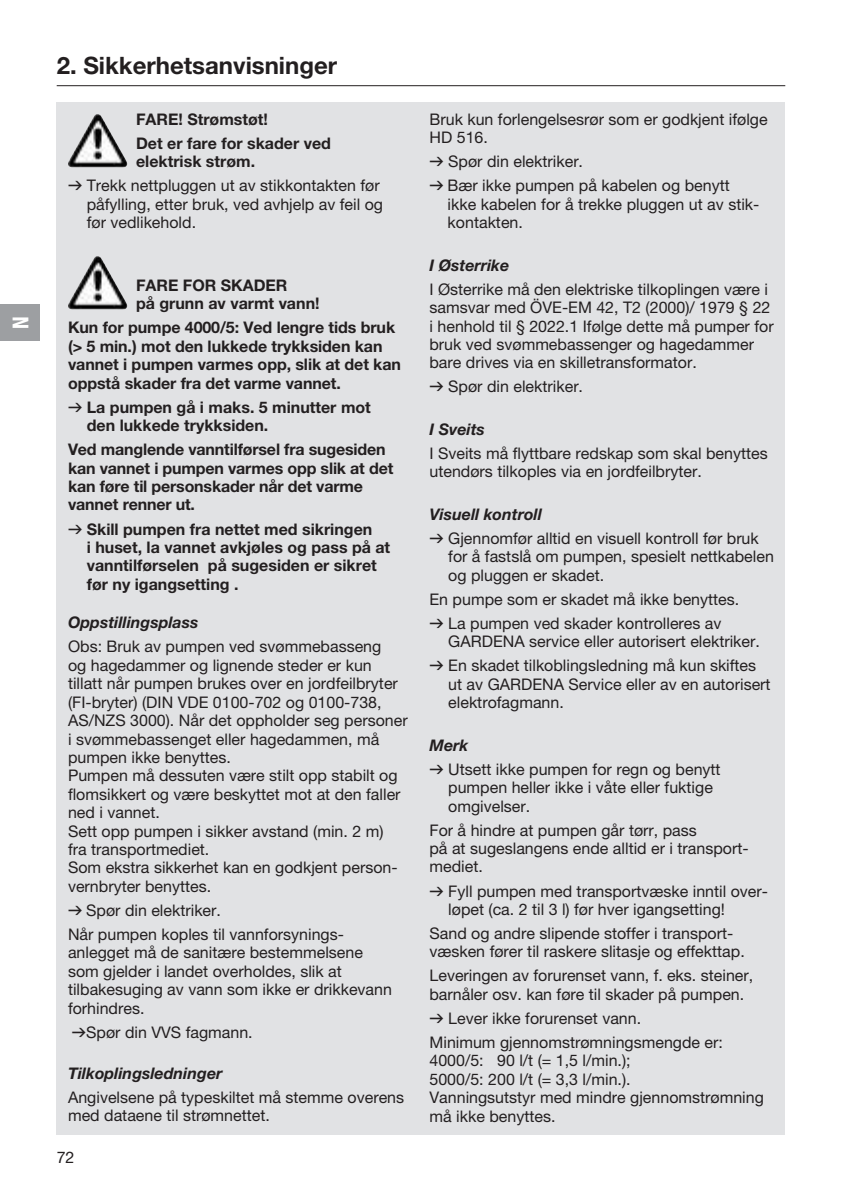
<style>
.page{position:relative;width:842px;height:1191px;background:#fff}
.page>*{position:absolute;margin:0;border:0;box-sizing:border-box;transform-origin:0 0}
.t1{font:700 24px "GARDENA Pro";color:#231f20}
.t2{font:22px "GARDENA Pro Bo Cond";color:#fff}
.t3{font:16px/18.4px "GARDENA Pro";color:#231f20}
.t4{font:700 16px/18.4px "GARDENA Pro";letter-spacing:-.005em;color:#231f20}
.t5{font:italic 700 16px "GARDENA Pro";color:#231f20}
.s1{font-weight:700}
.s2{font-family:"Formdruck"}
.s3{font-family:"Formdruck";font-weight:400}
.s4{font-weight:700;font-style:italic}
</style>
<div class="page">
<hr style="left:57px;top:85px;width:728px;height:1px;background:#231f20">
<div style="left:57px;top:102px;width:728px;height:1032px;background:#e1e2e4"></div>
<img style="left:70px;top:114px;width:26px;height:45px">
<img style="left:70px;top:256px;width:26px;height:45px">
<div style="left:0;top:304px;width:40px;height:37px;background:#9d9fa2"></div>
<h2 class="t2" style="left:7px;top:329px;width:14px;rotate:-90deg">N</h2>
<h1 class="t1" style="left:57px;top:50px;width:282px">2. Sikkerhetsanvisninger</h1>
<p class="t4" style="left:136px;top:107px;width:196px;line-height:24px">FARE! Strømstøt!<br>Det er fare for skader ved</p>
<p class="t3" style="left:68px;top:149px;width:313px;line-height:24px;text-indent:68px"><span class="s1">elektrisk strøm.<br></span><span class="s2">v</span> Trekk nettpluggen ut av stikkontakten før</p>
<p class="t3" style="left:87px;top:195px;width:298px">påfylling, etter bruk, ved avhjelp av feil og før vedlikehold.</p>
<p class="t4" style="left:136px;top:276px;width:185px">FARE FOR SKADER<br>på grunn av varmt vann!</p>
<p class="t4" style="left:68px;top:318px;width:334px">Kun for pumpe 4000/5: Ved lengre tids bruk (&gt; 5 min.) mot den lukkede trykksiden kan vannet i pumpen varmes opp, slik at det kan oppstå skader fra det varme vannet.</p>
<p class="t4" style="left:87px;top:397px;width:286px;text-indent:-19px"><span class="s3">v</span> La pumpen gå i maks. 5 minutter mot den lukkede trykksiden.</p>
<p class="t4" style="left:68px;top:440px;width:327px">Ved manglende vanntilførsel fra sugesiden kan vannet i pumpen varmes opp slik at det kan føre til personskader når det varme vannet renner ut.</p>
<p class="t4" style="left:87px;top:519px;width:305px;text-indent:-19px"><span class="s3">v</span> Skill pumpen fra nettet med sikringen<br>i huset, la vannet avkjøles og pass på at vanntilførselen på sugesiden er sikret før ny igangsetting .</p>
<p class="t5" style="left:68px;top:613px;width:132px">Oppstillingsplass</p>
<p class="t3" style="left:68px;top:637px;width:341px">Obs: Bruk av pumpen ved svømmebasseng<br>og hagedammer og lignende steder er kun tillatt når pumpen brukes over en jordfeilbryter (FI-bryter) (DIN VDE 0100-702 og 0100-738, AS/NZS 3000). Når det oppholder seg personer i svømmebassenget eller hagedammen, må pumpen ikke benyttes.<br>Pumpen må dessuten være stilt opp stabilt og flomsikkert og være beskyttet mot at den faller ned i vannet.<br>Sett opp pumpen i sikker avstand (min. 2 m)<br>fra transportmediet.<br>Som ekstra sikkerhet kan en godkjent person&shy;vernbryter benyttes.</p>
<p class="t3" style="left:68px;top:898px;width:277px;line-height:24px"><span class="s2">v</span> Spør din elektriker.<br>Når pumpen koples til vannforsynings-</p>
<p class="t3" style="left:68px;top:943px;width:325px">anlegget må de sanitære bestemmelsene som gjelder i landet overholdes, slik at tilbakesuging av vann som ikke er drikkevann forhindres.</p>
<p class="t3" style="left:72px;top:1022px;width:182px"><span class="s2">v</span>Spør din VVS fagmann.</p>
<p class="t5" style="left:68px;top:1063px;width:156px">Tilkoplingsledninger</p>
<p class="t3" style="left:68px;top:1087px;width:338px">Angivelsene på typeskiltet må stemme overens med dataene til strømnettet.</p>
<p class="t3" style="left:57px;top:1147px;width:19px">72</p>
<p class="t3" style="left:429px;top:110px;width:340px">Bruk kun forlengelsesrør som er godkjent ifølge<br>HD 516.</p>
<p class="t3" style="left:429px;top:149px;width:302px;line-height:24px"><span class="s2">v</span> Spør din elektriker.<br><span class="s2">v</span> Bær ikke pumpen på kabelen og benytt</p>
<p class="t3" style="left:448px;top:195px;width:313px">ikke kabelen for å trekke pluggen ut av stik&shy;kontakten.</p>
<p class="t5" style="left:429px;top:255px;width:81px">I Østerrike</p>
<p class="t3" style="left:429px;top:280px;width:346px">I Østerrike må den elektriske tilkoplingen være i samsvar med ÖVE-EM 42, T2 (2000)/ 1979 § 22 i henhold til § 2022.1 Ifølge dette må pumper for bruk ved svømmebassenger og hagedammer bare drives via en skilletransformator.</p>
<p class="t3" style="left:429px;top:377px;width:155px"><span class="s2">v</span> Spør din elektriker.</p>
<p class="t5" style="left:429px;top:419px;width:57px">I Sveits</p>
<p class="t3" style="left:429px;top:444px;width:340px">I Sveits må flyttbare redskap som skal benyttes utendørs tilkoples via en jordfeilbryter.</p>
<p class="t3" style="left:429px;top:502px;width:331px;line-height:24px"><span class="s4">Visuell kontroll<br></span><span class="s2">v</span> Gjennomfør alltid en visuell kontroll før bruk</p>
<p class="t3" style="left:448px;top:547px;width:327px">for å fastslå om pumpen, spesielt nettkabelen og pluggen er skadet.</p>
<p class="t3" style="left:429px;top:587px;width:311px;line-height:24px">En pumpe som er skadet må ikke benyttes. <span class="s2">v</span> La pumpen ved skader kontrolleres av</p>
<p class="t3" style="left:429px;top:629px;width:332px;line-height:24px;text-align:right">GARDENA service eller autorisert elektriker.<br><span class="s2">v</span> En skadet tilkoblingsledning må kun skiftes</p>
<p class="t3" style="left:448px;top:674px;width:324px">ut av GARDENA Service eller av en autorisert elektrofagmann.</p>
<p class="t3" style="left:429px;top:733px;width:293px;line-height:24px"><span class="s4">Merk<br></span><span class="s2">v</span> Utsett ikke pumpen for regn og benytt</p>
<p class="t3" style="left:448px;top:778px;width:266px">pumpen heller ikke i våte eller fuktige omgivelser.</p>
<p class="t3" style="left:429px;top:820px;width:319px">For å hindre at pumpen går tørr, pass<br>på at sugeslangens ende alltid er i transport&shy;mediet.</p>
<p class="t3" style="left:448px;top:881px;width:321px;text-indent:-19px"><span class="s2">v</span> Fyll pumpen med transportvæske inntil over&shy;løpet (ca. 2 til 3 l) før hver igangsetting!</p>
<p class="t3" style="left:429px;top:924px;width:317px">Sand og andre slipende stoffer i transport&shy;væsken fører til raskere slitasje og effekttap.</p>
<p class="t3" style="left:429px;top:966px;width:325px">Leveringen av forurenset vann, f. eks. steiner, barnåler osv. kan føre til skader på pumpen.</p>
<p class="t3" style="left:429px;top:1006px;width:295px;line-height:24px"><span class="s2">v</span> Lever ikke forurenset vann.<br>Minimum gjennomstrømningsmengde er:</p>
<p class="t3" style="left:429px;top:1051px;width:336px">4000/5: 90 l/t (= 1,5 l/min.);<br>5000/5: 200 l/t (= 3,3 l/min.).<br>Vanningsutstyr med mindre gjennomstrømning må ikke benyttes.</p>
</div>
